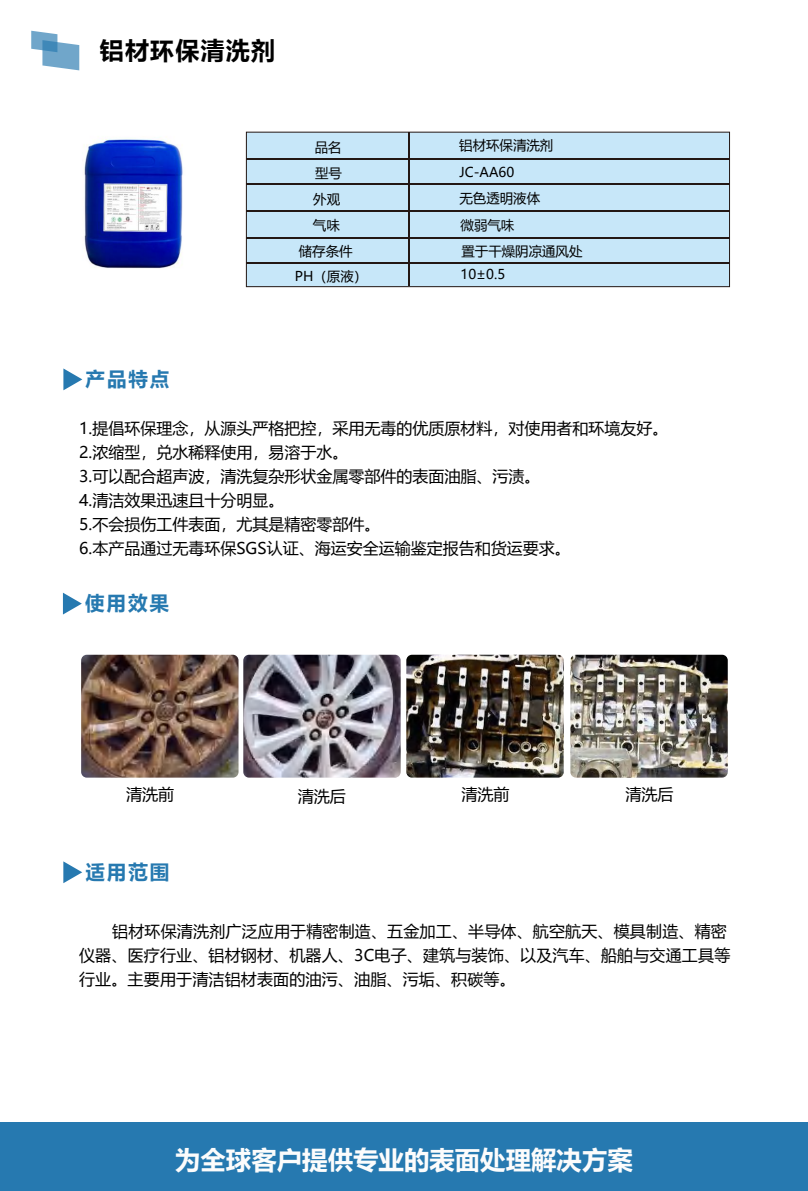
<style>
.page{position:relative;width:808px;height:1191px;background:#fff}
.page>*{position:absolute;margin:0;border:0;box-sizing:border-box;transform-origin:0 0}
.t1{font:700 25.4px "Microsoft Ya Hei";color:#fcfcfc}
.t2{font:700 24px "Microsoft Ya Hei";letter-spacing:.05em;color:#000}
.t3{font:700 19.6px "Microsoft Ya Hei";letter-spacing:.1em;color:#2679b0}
.t4{font:16px/24px "Microsoft Ya Hei";color:#000}
.t5{font:13.4px/26px "Microsoft Ya Hei";color:#000}
</style>
<div class="page">
<div style="left:246px;top:132px;width:484px;height:155px;background:#c7e7f9;border:1px solid #231815"></div>
<hr style="left:246px;top:158px;width:483px;height:2px;background:#231815">
<hr style="left:246px;top:183px;width:483px;height:2px;background:#231815">
<hr style="left:246px;top:210px;width:483px;height:2px;background:#231815">
<hr style="left:246px;top:238px;width:483px;height:1px;background:#231815">
<hr style="left:246px;top:263px;width:483px;height:1px;background:#231815">
<hr style="left:408px;top:133px;width:1px;height:153px;background:#231815">
<svg style="left:63px;top:368px;width:19px;height:22px"></svg>
<svg style="left:63px;top:861px;width:19px;height:22px"></svg>
<svg style="left:63px;top:592px;width:19px;height:22px"></svg>
<div style="left:0;top:1122px;width:808px;height:69px;background:#2679b0"></div>
<svg style="left:31px;top:31px;width:48px;height:39px"></svg>
<img style="left:84px;top:139px;width:99px;height:129px">
<img style="left:570px;top:655px;width:158px;height:122px">
<img style="left:406px;top:655px;width:158px;height:122px">
<img style="left:81px;top:655px;width:157px;height:122px">
<img style="left:243px;top:655px;width:158px;height:122px">
<h2 class="t2" style="left:100px;top:34px;width:177px">铝材环保清洗剂</h2>
<p class="t5" style="left:459px;top:131px;width:96px;line-height:26.8px">铝材环保清洗剂<br>JC-AA60<br>无色透明液体</p>
<p class="t5" style="left:460px;top:239px;width:123px;line-height:23.2px">置于干燥阴凉通风处<br>10±0.5</p>
<p class="t5" style="left:313px;top:133px;width:30px;text-align:justify">品名型号外观</p>
<p class="t5" style="left:295px;top:238px;width:74px;line-height:24.6px">储存条件<br>PH（原液）</p>
<p class="t5" style="left:313px;top:212px;width:28px">气味</p>
<p class="t5" style="left:461px;top:212px;width:55px">微弱气味</p>
<p class="t3" style="left:86px;top:365px;width:85px">产品特点</p>
<p class="t4" style="left:79px;top:415px;width:591px">1.提倡环保理念，从源头严格把控，采用无毒的优质原材料，对使用者和环境友好。<br>2.浓缩型，兑水稀释使用，易溶于水。<br>3.可以配合超声波，清洗复杂形状金属零部件的表面油脂、污渍。<br>4.清洁效果迅速且十分明显。<br>5.不会损伤工件表面，尤其是精密零部件。<br>6.本产品通过无毒环保SGS认证、海运安全运输鉴定报告和货运要求。</p>
<p class="t3" style="left:85px;top:589px;width:85px">使用效果</p>
<p class="t4" style="left:126px;top:781px;width:49px">清洗前</p>
<p class="t4" style="left:298px;top:784px;width:49px">清洗后</p>
<p class="t4" style="left:462px;top:781px;width:49px">清洗前</p>
<p class="t4" style="left:626px;top:782px;width:49px">清洗后</p>
<p class="t3" style="left:85px;top:858px;width:85px">适用范围</p>
<p class="t4" style="left:79px;top:919px;width:653px;text-indent:33px">铝材环保清洗剂广泛应用于精密制造、五金加工、半导体、航空航天、模具制造、精密仪器、医疗行业、铝材钢材、机器人、3C电子、建筑与装饰、以及汽车、船舶与交通工具等行业。主要用于清洁铝材表面的油污、油脂、污垢、积碳等。</p>
<h1 class="t1" style="left:175px;top:1142px;width:459px">为全球客户提供专业的表面处理解决方案</h1>
</div>
